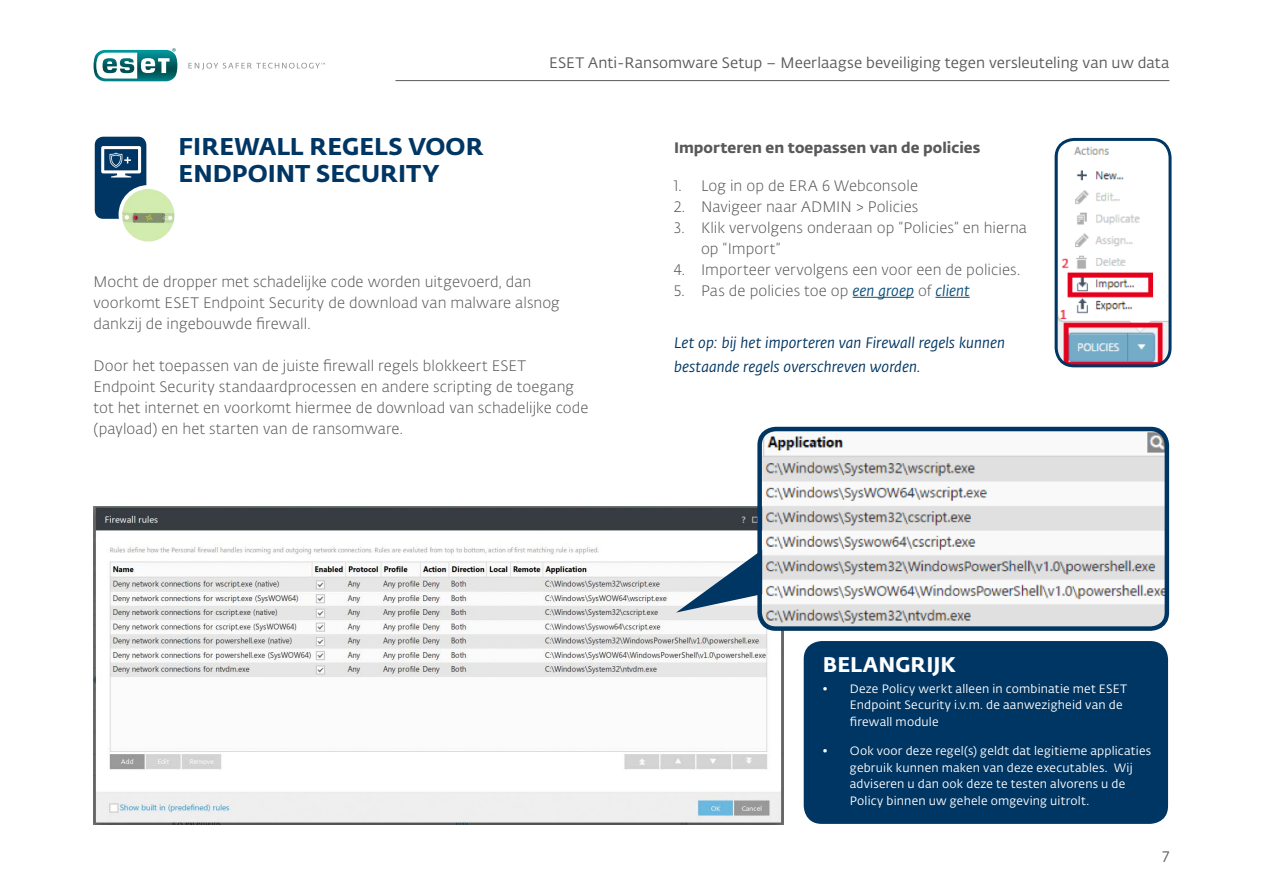
<style>
.page{position:relative;width:1263px;height:893px;background:#fff}
.page>*{position:absolute;margin:0;border:0;box-sizing:border-box;transform-origin:0 0}
.t1{font:24px/27px "Fedra Sans Alt Pro Bold LF";letter-spacing:.005em;color:#003663}
.t2{font:21px "Fedra Sans Alt Pro Bold LF";letter-spacing:.005em;color:#fff}
.t3{font:15px/21px "Fedra Sans Alt Pro Light LF";letter-spacing:.005em;color:#58595b}
.t4{font:15px/24px "Fedra Sans Alt Pro Book Italic LF";letter-spacing:.005em;color:#003663}
.t5{font:15px "Fedra Sans Alt Pro Book LF";letter-spacing:.005em;color:#58595b}
.t6{font:15px "Fedra Sans Alt Pro Bold LF";letter-spacing:.005em;color:#58595b}
.t7{font:12px/16.5px "Fedra Sans Alt Pro Book LF";letter-spacing:.015em;color:#fff}
.s1{font-family:"Fedra Sans Alt Pro Book Italic LF";color:#0e4f7b}
</style>
<div class="page">
<svg style="left:94px;top:48px;width:83px;height:33px"></svg>
<svg style="left:188px;top:63px;width:137px;height:7px"></svg>
<hr style="left:395px;top:80px;width:774px;height:1px;background:#58595b">
<img style="left:94px;top:506px;width:689px;height:319px">
<svg style="left:676px;top:540px;width:81px;height:73px"></svg>
<img style="left:762px;top:429px;width:405px;height:200px">
<div style="left:757px;top:427px;width:412px;height:204px;border:4px solid #003663;border-radius:16px"></div>
<img style="left:1058px;top:139px;width:112px;height:227px">
<div style="left:1054px;top:138px;width:117px;height:229px;border:3px solid #003663;border-radius:18px"></div>
<hr style="left:853px;top:297px;width:61px;height:1px;background:#0e4f7b">
<hr style="left:935px;top:297px;width:35px;height:1px;background:#0e4f7b">
<div style="left:804px;top:641px;width:364px;height:183px;background:#003663;border-radius:18px"></div>
<div style="left:95px;top:137px;width:51px;height:82px;background:#003663;border-radius:9px"></div>
<div style="left:119px;top:185px;width:58px;height:59px;background:#fff;border-radius:50%"></div>
<img style="left:121px;top:187px;width:54px;height:55px">
<svg style="left:101px;top:146px;width:40px;height:31px"></svg>
<p class="t5" style="left:549px;top:52px;width:622px">ESET Anti-Ransomware Setup – Meerlaagse beveiliging tegen versleuteling van uw data</p>
<h1 class="t1" style="left:179px;top:131px;width:307px">FIREWALL REGELS VOOR<br>ENDPOINT SECURITY</h1>
<p class="t3" style="left:94px;top:271px;width:468px">Mocht de dropper met schadelijke code worden uitgevoerd, dan voorkomt ESET Endpoint Security de download van malware alsnog dankzij de ingebouwde firewall.</p>
<p class="t3" style="left:94px;top:355px;width:496px">Door het toepassen van de juiste firewall regels blokkeert ESET Endpoint Security standaardprocessen en andere scripting de toegang tot het internet en voorkomt hiermee de download van schadelijke code (payload) en het starten van de ransomware.</p>
<p class="t6" style="left:674px;top:135px;width:308px">Importeren en toepassen van de policies</p>
<p class="t3" style="left:674px;top:175px;width:245px">1. Log in op de ERA 6 Webconsole</p>
<p class="t3" style="left:674px;top:196px;width:246px">2. Navigeer naar ADMIN &gt; Policies</p>
<p class="t3" style="left:701px;top:217px;width:328px;text-indent:-27px">3. Klik vervolgens onderaan op “Policies” en hierna op “Import”</p>
<p class="t3" style="left:674px;top:259px;width:346px">4. Importeer vervolgens een voor een de policies.</p>
<p class="t3" style="left:674px;top:280px;width:297px">5. Pas de policies toe op <span class="s1">een groep</span> of <span class="s1">client</span></p>
<p class="t4" style="left:674px;top:331px;width:332px">Let op: bij het importeren van Firewall regels kunnen bestaande regels overschreven worden.</p>
<h2 class="t2" style="left:823px;top:648px;width:134px">BELANGRIJK</h2>
<p class="t7" style="left:850px;top:680px;width:279px;text-indent:-27px">• Deze Policy werkt alleen in combinatie met ESET<br>Endpoint Security i.v.m. de aanwezigheid van de firewall module</p>
<p class="t7" style="left:850px;top:742px;width:303px;text-indent:-27px">• Ook voor deze regel(s) geldt dat legitieme applicaties gebruik kunnen maken van deze executables. Wij adviseren u dan ook deze te testen alvorens u de Policy binnen uw gehele omgeving uitrolt.</p>
<p class="t5" style="left:1162px;top:846px;width:8px">7</p>
</div>
